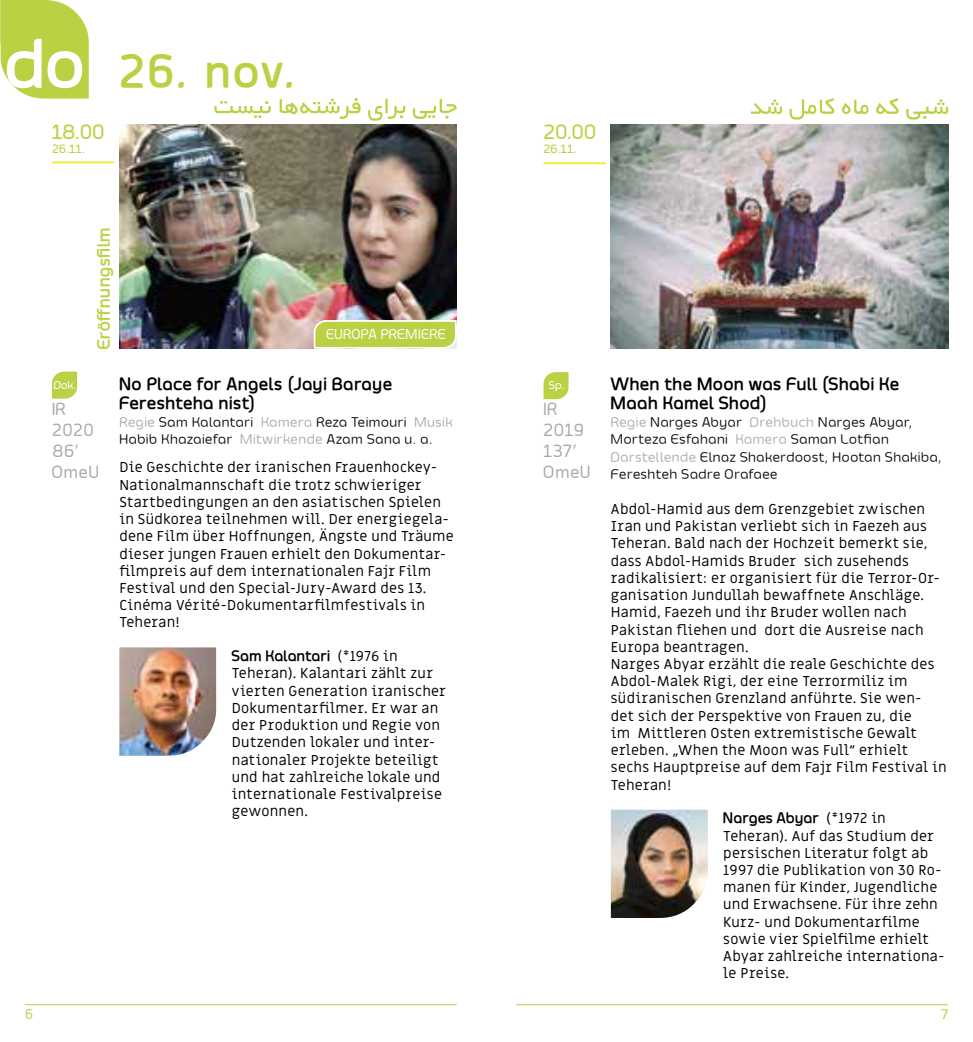
<style>
.page{position:relative;width:973px;height:1042px;background:#fff}
.page>*{position:absolute;margin:0;border:0;box-sizing:border-box;transform-origin:0 0}
.t1{font:700 68.95px "Smoolthan";color:#fff}
.t2{font:700 45.5px "Smoolthan";color:#bbd143}
.t3{font:500 21px "Smoolthan";letter-spacing:-.015em;color:#bbd143}
.t4{font:700 17.5px/18.9px "Smoolthan";letter-spacing:.025em;color:#000}
.t5{font:17.5px/21px "Smoolthan";letter-spacing:.035em;color:#a8a8a7}
.t6{font:700 17.5px "Smoolthan";letter-spacing:.025em;color:#bbd143}
.t7{font:700 14.88px "Smoolthan";letter-spacing:.015em;color:#000}
.t8{font:100 14.53px/17.5px "Smoolthan";letter-spacing:.03em;color:#000}
.t9{font:14.35px/17.2px "Miriam Libre";letter-spacing:.015em;color:#000}
.t10{font:14.17px "Smoolthan";letter-spacing:.02em;color:#fff}
.t11{font:14px "Smoolthan";color:#bbd143}
.t12{font:500 12.25px "Smoolthan";letter-spacing:.03em;color:#bbd143}
.t13{font:500 11.55px "Smoolthan";color:#fff}
.s1{color:#a8a8a7}
.s2{font-family:"Miriam Libre";font-weight:400;font-size:14.35px}
</style>
<div class="page">
<hr style="left:25px;top:1004px;width:431px;height:1px;background:#bbd143">
<hr style="left:516px;top:1004px;width:431px;height:1px;background:#bbd143">
<hr style="left:543px;top:162px;width:62px;height:2px;background:#f6e824">
<hr style="left:52px;top:161px;width:62px;height:2px;background:#f6e824">
<img style="left:610px;top:810px;width:97px;height:108px">
<img style="left:119px;top:647px;width:97px;height:109px">
<img style="left:610px;top:124px;width:337px;height:225px">
<img style="left:119px;top:124px;width:337px;height:225px">
<svg style="left:0;top:0;width:89px;height:99px;background:#c1d556"></svg>
<svg style="left:543px;top:372px;width:25px;height:27px"></svg>
<svg style="left:52px;top:372px;width:25px;height:27px"></svg>
<svg style="left:313px;top:319px;width:144px;height:30px;background:#c4d463"></svg>
<svg style="left:214px;top:101px;width:56px;height:17px"></svg>
<svg style="left:279px;top:98px;width:81px;height:21px"></svg>
<svg style="left:368px;top:99px;width:37px;height:22px"></svg>
<svg style="left:413px;top:99px;width:43px;height:20px"></svg>
<svg style="left:750px;top:99px;width:31px;height:15px"></svg>
<svg style="left:789px;top:98px;width:45px;height:21px"></svg>
<svg style="left:842px;top:100px;width:26px;height:14px"></svg>
<svg style="left:876px;top:98px;width:22px;height:16px"></svg>
<svg style="left:906px;top:99px;width:41px;height:20px"></svg>
<h1 class="t1" style="left:5px;top:26px;width:82px">do</h1>
<h3 class="t3" style="left:52px;top:120px;width:54px">18.00</h3>
<p class="t12" style="left:52px;top:143px;width:35px">26.11.</p>
<h2 class="t2" style="left:119px;top:47px;width:178px">26. nov.</h2>
<p class="t6" style="left:94px;top:349px;width:123px;rotate:-90deg">Eröffnungsfilm</p>
<p class="t10" style="left:326px;top:326px;width:121px">EUROPA PREMIERE</p>
<h3 class="t3" style="left:543px;top:120px;width:54px">20.00</h3>
<p class="t12" style="left:543px;top:143px;width:35px">26.11.</p>
<p class="t13" style="left:54px;top:379px;width:24px">Dok.</p>
<p class="t4" style="left:610px;top:376px;width:290px">When the Moon was Full (Shabi Ke<br>Maah Kamel Shod)</p>
<p class="t8" style="left:610px;top:413px;width:332px"><span class="s1">Regie</span> Narges Abyar <span class="s1">Drehbuch</span> Narges Abyar, Morteza Esfahani <span class="s1">Kamera</span> Saman Lotfian <span class="s1">Darstellende</span> Elnaz Shakerdoost, Hootan Shakiba, Fereshteh Sadre Orafaee</p>
<p class="t9" style="left:610px;top:501px;width:337px">Abdol-Hamid aus dem Grenzgebiet zwischen Iran und Pakistan verliebt sich in Faezeh aus Teheran. Bald nach der Hochzeit bemerkt sie, dass Abdol-Hamids Bruder sich zusehends radikalisiert: er organisiert für die Terror-Or&shy;ganisation Jundullah bewaffnete Anschläge.<br>Hamid, Faezeh und ihr Bruder wollen nach Pakistan fliehen und dort die Ausreise nach Europa beantragen.<br>Narges Abyar erzählt die reale Geschichte des Abdol-Malek Rigi, der eine Terrormiliz im südiranischen Grenzland anführte. Sie wen&shy;det sich der Perspektive von Frauen zu, die<br>im Mittleren Osten extremistische Gewalt erleben. „When the Moon was Full“ erhielt sechs Hauptpreise auf dem Fajr Film Festival in Teheran!</p>
<p class="t4" style="left:119px;top:376px;width:274px">No Place for Angels (Jayi Baraye<br>Fereshteha nist)</p>
<p class="t8" style="left:119px;top:413px;width:334px"><span class="s1">Regie</span> Sam Kalantari <span class="s1">Kamera</span> Reza Teimouri <span class="s1">Musik<br></span>Habib Khazaiefar <span class="s1">Mitwirkende</span> Azam Sana u. a.</p>
<p class="t9" style="left:119px;top:459px;width:336px">Die Geschichte der iranischen Frauenhockey-Nationalmannschaft die trotz schwieriger Startbedingungen an den asiatischen Spielen in Südkorea teilnehmen will. Der energiegela&shy;dene Film über Hoffnungen, Ängste und Träume dieser jungen Frauen erhielt den Dokumentar&shy;filmpreis auf dem internationalen Fajr Film Festival und den Special-Jury-Award des 13.<br>Cinéma Vérité-Dokumentarfilmfestivals in Teheran!</p>
<p class="t13" style="left:548px;top:379px;width:17px">Sp.</p>
<p class="t5" style="left:543px;top:399px;width:49px">IR<br>2019<br>137’<br>OmeU</p>
<p class="t5" style="left:52px;top:399px;width:49px">IR<br>2020<br>86’<br>OmeU</p>
<p class="t7" style="left:232px;top:648px;width:167px">Sam Kalantari <span class="s2">(*1976 in</span></p>
<p class="t9" style="left:232px;top:665px;width:215px">Teheran). Kalantari zählt zur vierten Generation iranischer<br>Dokumentarfilmer. Er war an der Produktion und Regie von<br>Dutzenden lokaler und inter&shy;nationaler Projekte beteiligt und hat zahlreiche lokale und internationale Festivalpreise gewonnen.</p>
<p class="t7" style="left:723px;top:810px;width:164px">Narges Abyar <span class="s2">(*1972 in</span></p>
<p class="t9" style="left:723px;top:827px;width:223px">Teheran). Auf das Studium der persischen Literatur folgt ab<br>1997 die Publikation von 30 Ro&shy;manen für Kinder, Jugendliche und Erwachsene. Für ihre zehn<br>Kurz- und Dokumentarfilme sowie vier Spielfilme erhielt<br>Abyar zahlreiche internationa&shy;le Preise.</p>
<p class="t11" style="left:25px;top:1007px;width:10px">6</p>
<p class="t11" style="left:941px;top:1007px;width:8px">7</p>
</div>
